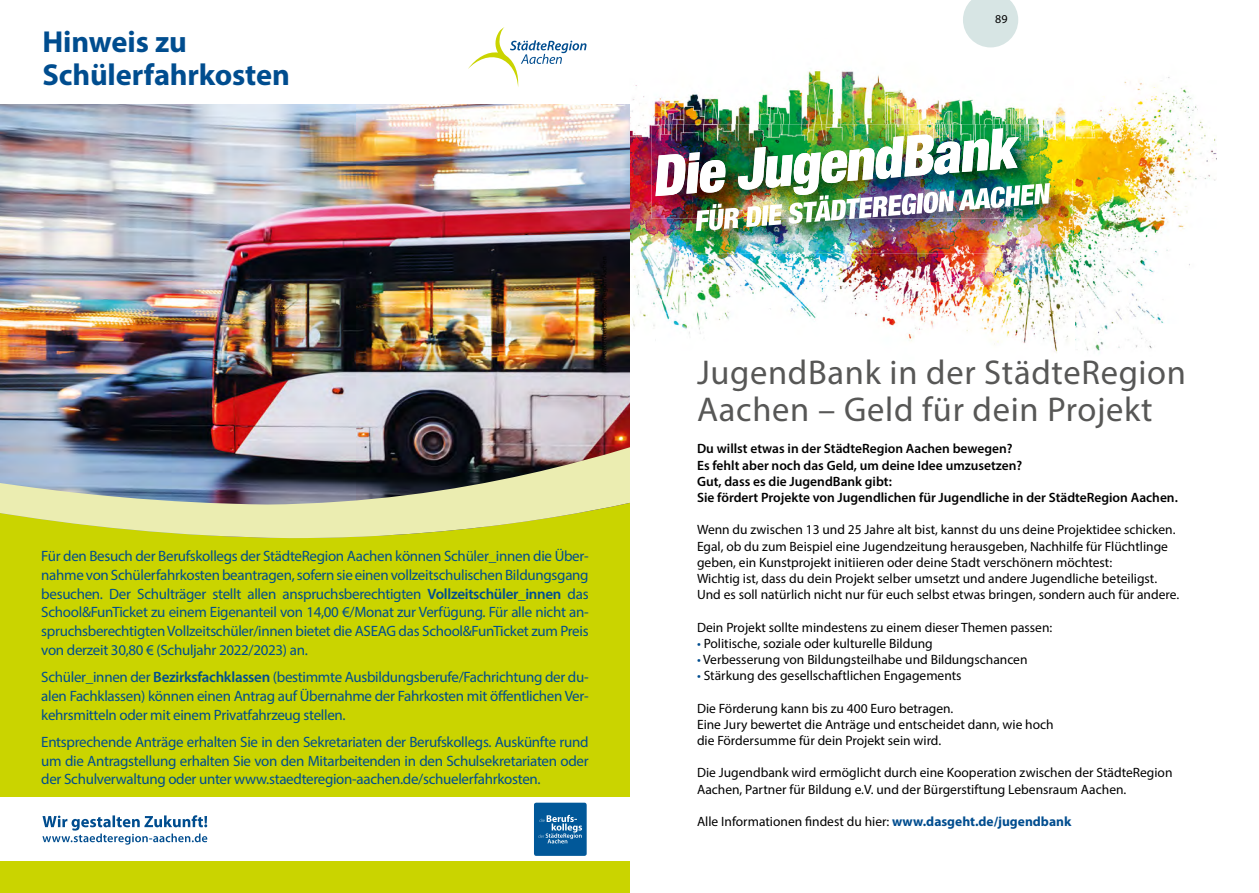
<style>
.page{position:relative;width:1259px;height:893px;background:#fff}
.page>*{position:absolute;margin:0;border:0;box-sizing:border-box;transform-origin:0 0}
.SuperHEadline{font:34.5px/37.5px "Myriad Pro";letter-spacing:.02em;color:#575756}
.t1{font:700 30.45px/32.5px "Myriad Pro";letter-spacing:-.005em;color:#004d8f}
.t2{font:15px/18.8px "Myriad Pro";letter-spacing:-.02em;color:#004d8f;text-align:justify}
.t3{font:13.5px/16.2px "Myriad Pro";color:#000}
.t4{font:600 13.5px "Myriad Pro";color:#000}
.t5{font:12px "Myriad Pro";color:#000}
.t6{font:6.75px "Myriad Pro";color:#000}
.s1{font-weight:600}
.s2{color:#004d8f}
.s3{font-weight:700;color:#004d8f}
</style>
<div class="page">
<img style="left:629px;top:47px;width:588px;height:321px">
<img style="left:651px;top:124px;width:390px;height:95px">
<img style="left:692px;top:179px;width:380px;height:75px">
<img style="left:655px;top:128px;width:395px;height:103px">
<svg style="left:963px;top:0;width:55px;height:47px"></svg>
<img style="left:0;top:105px;width:629px;height:318px">
<div style="left:0;top:538px;width:629px;height:355px;background:#cad400"></div>
<img style="left:0;top:423px;width:629px;height:115px">
<svg style="left:468px;top:27px;width:118px;height:60px"></svg>
<div style="left:0;top:797px;width:629px;height:64px;background:#fff"></div>
<svg style="left:534px;top:802px;width:53px;height:54px"></svg>
<div style="left:534px;top:803px;width:52px;height:53px;background:#015899;border-radius:2px"></div>
<svg style="left:538px;top:815px;width:44px;height:28px"></svg>
<svg style="left:42px;top:815px;width:165px;height:30px"></svg>
<p class="t1" style="left:42px;top:25px;width:249px">Hinweis zu<br>Schülerfahrkosten</p>
<p class="t6" style="left:600px;top:372px;width:117px;rotate:-90deg">©Michaele Nießen, StädteRegion Aachen</p>
<p class="t2" style="left:41px;top:547px;width:549px">Für den Besuch der Berufskollegs der StädteRegion Aachen können Schüler_innen die Über&shy;nahme von Schülerfahrkosten beantragen, sofern sie einen vollzeitschulischen Bildungsgang besuchen. Der Schulträger stellt allen anspruchsberechtigten <span class="s1">Vollzeitschüler_innen</span> das School&amp;FunTicket zu einem Eigenanteil von 14,00 €/Monat zur Verfügung. Für alle nicht an&shy;spruchsberechtigten Vollzeitschüler/innen bietet die ASEAG das School&amp;FunTicket zum Preis von derzeit 30,80 € (Schuljahr 2022/2023) an.</p>
<p class="t2" style="left:41px;top:667px;width:549px">Schüler_innen der <span class="s1">Bezirksfachklassen</span> (bestimmte Ausbildungsberufe/Fachrichtung der du&shy;alen Fachklassen) können einen Antrag auf Übernahme der Fahrkosten mit öffentlichen Ver&shy;kehrsmitteln oder mit einem Privatfahrzeug stellen.</p>
<p class="t2" style="left:41px;top:732px;width:549px">Entsprechende Anträge erhalten Sie in den Sekretariaten der Berufskollegs. Auskünfte rund um die Antragstellung erhalten Sie von den Mitarbeitenden in den Schulsekretariaten oder der Schulverwaltung oder unter www.staedteregion-aachen.de/schuelerfahrkosten.</p>
<p class="t5" style="left:995px;top:12px;width:14px">89</p>
<p class="SuperHEadline" style="left:697px;top:353px;width:490px">JugendBank in der StädteRegion<br>Aachen – Geld für dein Projekt</p>
<p class="t4" style="left:697px;top:440px;width:317px">Du willst etwas in der StädteRegion Aachen bewegen?</p>
<p class="t4" style="left:697px;top:456px;width:327px">Es fehlt aber noch das Geld, um deine Idee umzusetzen?</p>
<p class="t4" style="left:697px;top:473px;width:196px">Gut, dass es die JugendBank gibt:</p>
<p class="t4" style="left:697px;top:489px;width:482px">Sie fördert Projekte von Jugendlichen für Jugendliche in der StädteRegion Aachen.</p>
<p class="t3" style="left:697px;top:522px;width:480px">Wenn du zwischen 13 und 25 Jahre alt bist, kannst du uns deine Projektidee schicken.</p>
<p class="t3" style="left:697px;top:538px;width:472px">Egal, ob du zum Beispiel eine Jugendzeitung herausgeben, Nachhilfe für Flüchtlinge</p>
<p class="t3" style="left:697px;top:554px;width:417px">geben, ein Kunstprojekt initiieren oder deine Stadt verschönern möchtest:</p>
<p class="t3" style="left:697px;top:570px;width:461px">Wichtig ist, dass du dein Projekt selber umsetzt und andere Jugendliche beteiligst.</p>
<p class="t3" style="left:697px;top:586px;width:484px">Und es soll natürlich nicht nur für euch selbst etwas bringen, sondern auch für andere.</p>
<p class="t3" style="left:697px;top:619px;width:357px">Dein Projekt sollte mindestens zu einem dieser Themen passen:</p>
<p class="t3" style="left:697px;top:635px;width:237px"><span class="s2">•</span> Politische, soziale oder kulturelle Bildung</p>
<p class="t3" style="left:697px;top:651px;width:332px"><span class="s2">•</span> Verbesserung von Bildungsteilhabe und Bildungschancen</p>
<p class="t3" style="left:697px;top:667px;width:266px"><span class="s2">•</span> Stärkung des gesellschaftlichen Engagements</p>
<p class="t3" style="left:697px;top:700px;width:358px">Die Förderung kann bis zu 400 Euro betragen.<br>Eine Jury bewertet die Anträge und entscheidet dann, wie hoch</p>
<p class="t3" style="left:697px;top:732px;width:246px">die Fördersumme für dein Projekt sein wird.</p>
<p class="t3" style="left:697px;top:765px;width:477px">Die Jugendbank wird ermöglicht durch eine Kooperation zwischen der StädteRegion<br>Aachen, Partner für Bildung e.V. und der Bürgerstiftung Lebensraum Aachen.</p>
<p class="t3" style="left:697px;top:813px;width:376px">Alle Informationen findest du hier: <span class="s3">www.dasgeht.de/jugendbank</span></p>
</div>
